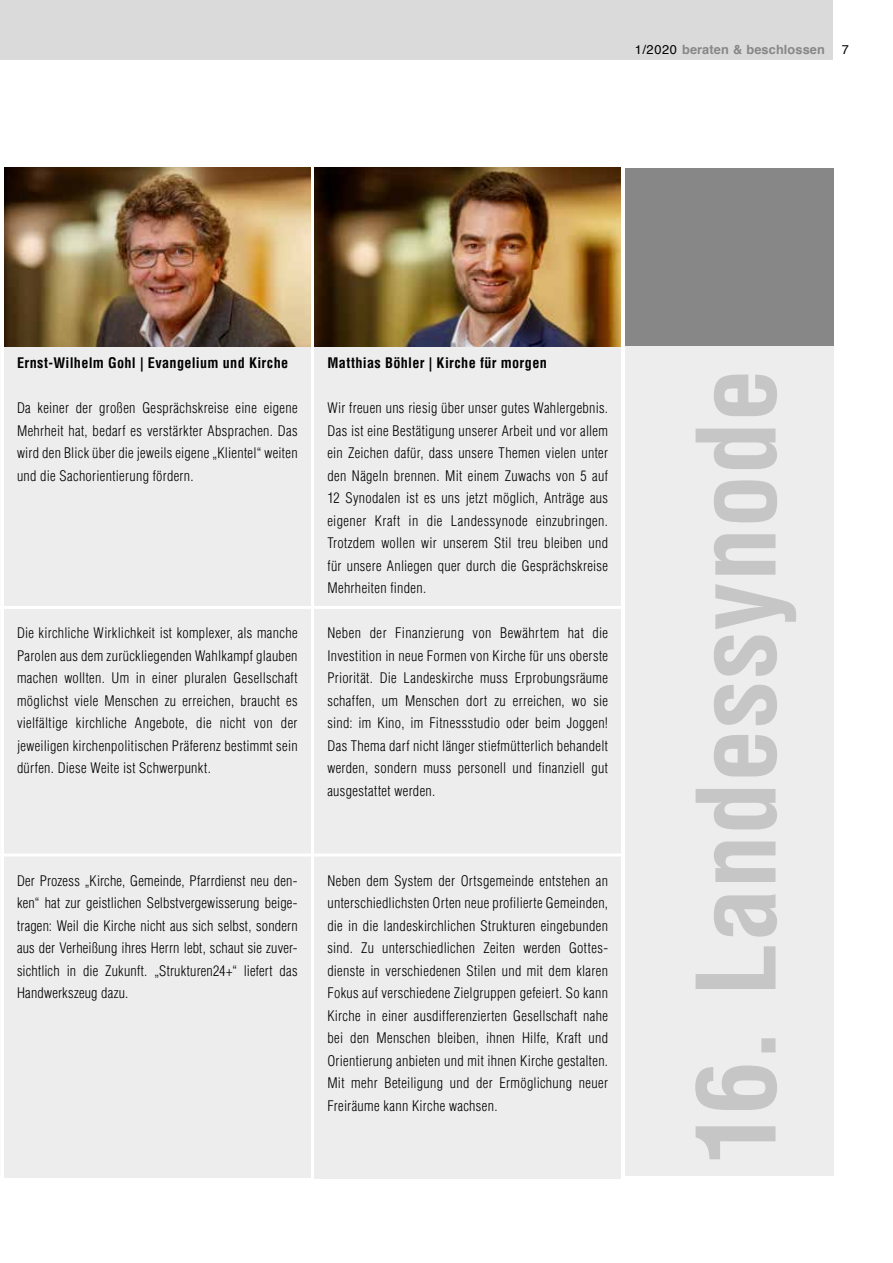
<style>
.page{position:relative;width:893px;height:1263px;background:#fff}
.page>*{position:absolute;margin:0;border:0;box-sizing:border-box;transform-origin:0 0}
.t1{font:300 condensed 14.25px/22.5px "Helvetica LT Std";letter-spacing:.025em;color:#000;text-align:justify}
.t2{font:700 condensed 14.25px "Helvetica LT Std";letter-spacing:.02em;color:#000}
.t3{font:700 12.75px "Helvetica";letter-spacing:.01em;color:#878787}
.t4{font:12.75px "Helvetica";color:#000}
.s1{font-weight:400;color:#000}
</style>
<div class="page">
<div style="left:0;top:0;width:833px;height:60px;background:#dadada"></div>
<div style="left:4px;top:334px;width:306px;height:844px;background:#ededed"></div>
<div style="left:315px;top:321px;width:306px;height:857px;background:#ededed"></div>
<div style="left:625px;top:168px;width:208px;height:179px;background:#878787"></div>
<div style="left:625px;top:347px;width:208px;height:829px;background:#ededed"></div>
<svg style="left:695px;top:374px;width:101px;height:785px"></svg>
<hr style="left:0;top:606px;width:621px;height:3px;background:#fff">
<hr style="left:0;top:853px;width:621px;height:3px;background:#fff">
<img style="left:315px;top:168px;width:306px;height:179px">
<img style="left:4px;top:168px;width:306px;height:179px">
<p class="t3" style="left:635px;top:39px;width:192px"><span class="s1">1/2020</span> beraten &amp; beschlossen</p>
<p class="t4" style="left:842px;top:40px;width:9px">7</p>
<p class="t2" style="left:17px;top:354px;width:273px">Ernst-Wilhelm Gohl | Evangelium und Kirche</p>
<p class="t1" style="left:17px;top:397px;width:282px">Da keiner der großen Gesprächskreise eine eigene Mehrheit hat, bedarf es verstärkter Absprachen. Das wird den Blick über die jeweils eigene „Klientel“ weiten und die Sachorientierung fördern.</p>
<p class="t1" style="left:17px;top:622px;width:282px">Die kirchliche Wirklichkeit ist komplexer, als manche Parolen aus dem zurückliegenden Wahlkampf glauben machen wollten. Um in einer pluralen Gesellschaft möglichst viele Menschen zu erreichen, braucht es vielfältige kirchliche Angebote, die nicht von der jeweiligen kirchenpolitischen Präferenz bestimmt sein dürfen. Diese Weite ist Schwerpunkt.</p>
<p class="t2" style="left:327px;top:354px;width:221px">Matthias Böhler | Kirche für morgen</p>
<p class="t1" style="left:327px;top:397px;width:282px">Wir freuen uns riesig über unser gutes Wahlergebnis.<br>Das ist eine Bestätigung unserer Arbeit und vor allem ein Zeichen dafür, dass unsere Themen vielen unter den Nägeln brennen. Mit einem Zuwachs von 5 auf 12 Synodalen ist es uns jetzt möglich, Anträge aus eigener Kraft in die Landessynode einzubringen.<br>Trotzdem wollen wir unserem Stil treu bleiben und für unsere Anliegen quer durch die Gesprächskreise Mehrheiten finden.</p>
<p class="t1" style="left:327px;top:622px;width:282px">Neben der Finanzierung von Bewährtem hat die Investition in neue Formen von Kirche für uns oberste Priorität. Die Landeskirche muss Erprobungsräume schaffen, um Menschen dort zu erreichen, wo sie sind: im Kino, im Fitnessstudio oder beim Joggen!<br>Das Thema darf nicht länger stiefmütterlich behandelt werden, sondern muss personell und finanziell gut ausgestattet werden.</p>
<p class="t1" style="left:17px;top:869px;width:282px">Der Prozess „Kirche, Gemeinde, Pfarrdienst neu den&shy;ken“ hat zur geistlichen Selbstvergewisserung beige&shy;tragen: Weil die Kirche nicht aus sich selbst, sondern aus der Verheißung ihres Herrn lebt, schaut sie zuver&shy;sichtlich in die Zukunft. „Strukturen24+“ liefert das Handwerkszeug dazu.</p>
<p class="t1" style="left:327px;top:869px;width:282px">Neben dem System der Ortsgemeinde entstehen an unterschiedlichsten Orten neue profilierte Gemeinden, die in die landeskirchlichen Strukturen eingebunden sind. Zu unterschiedlichen Zeiten werden Gottes&shy;dienste in verschiedenen Stilen und mit dem klaren Fokus auf verschiedene Zielgruppen gefeiert. So kann Kirche in einer ausdifferenzierten Gesellschaft nahe bei den Menschen bleiben, ihnen Hilfe, Kraft und Orientierung anbieten und mit ihnen Kirche gestalten.<br>Mit mehr Beteiligung und der Ermöglichung neuer Freiräume kann Kirche wachsen.</p>
</div>
